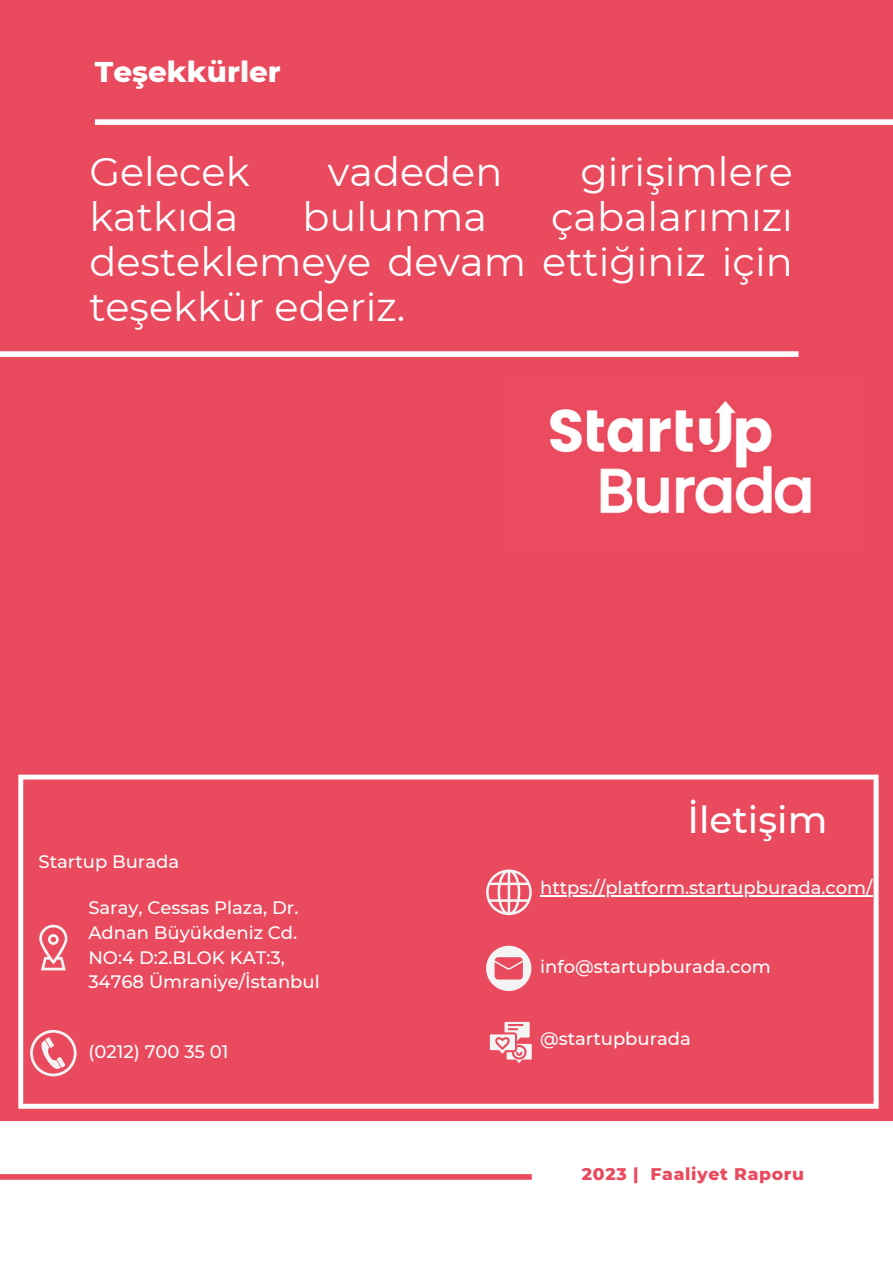
<style>
.page{position:relative;width:893px;height:1264px;background:#fff}
.page>*{position:absolute;margin:0;border:0;box-sizing:border-box;transform-origin:0 0}
.t1{font:39.9px/45px "Montserrat";color:#fff;text-align:justify}
.t2{font:500 37.5px "Montserrat";color:#fff}
.t3{font:800 29.1px "Montserrat";color:#fff}
.t4{font:500 18px/24.8px "Montserrat";color:#fff}
.t5{font:800 17.25px "Montserrat";letter-spacing:.04em;color:#e94a5e}
</style>
<div class="page">
<div style="left:0;top:0;width:892px;height:1121px;background:#e94a5e"></div>
<div style="left:0;top:351px;width:798px;height:6px;background:#fff"></div>
<svg style="left:18px;top:774px;width:860px;height:334px"></svg>
<img style="left:550px;top:400px;width:261px;height:114px">
<div style="left:0;top:1174px;width:531px;height:5px;background:#e94a5e"></div>
<svg style="left:39px;top:924px;width:28px;height:46px"></svg>
<svg style="left:30px;top:1029px;width:46px;height:47px"></svg>
<svg style="left:486px;top:869px;width:45px;height:46px"></svg>
<svg style="left:490px;top:1021px;width:41px;height:42px"></svg>
<svg style="left:486px;top:945px;width:45px;height:45px"></svg>
<hr style="left:540px;top:895px;width:332px;height:1px;background:#fff">
<div style="left:95px;top:119px;width:797px;height:6px;background:#fff"></div>
<p class="t3" style="left:95px;top:53px;width:187px">Teşekkürler</p>
<p class="t1" style="left:89px;top:150px;width:162px">Gelecek</p>
<p class="t1" style="left:328px;top:150px;width:176px">vadeden</p>
<p class="t1" style="left:580px;top:150px;width:214px">gi rişi mlere</p>
<p class="t1" style="left:89px;top:195px;width:150px">katkıda</p>
<p class="t1" style="left:302px;top:195px;width:186px">bulunma</p>
<p class="t1" style="left:89px;top:195px;width:705px;text-indent:461px">çabalarımızı desteklemeye devam ettiği niz içi n teşekkür ederiz.</p>
<p class="t4" style="left:39px;top:849px;width:142px">Startup Burada</p>
<p class="t4" style="left:88px;top:895px;width:233px">Saray, Cessas Plaza, Dr.<br>Adnan Büyükdeniz Cd.<br>NO:4 D:2.BLOK KAT:3,<br>34768 Ümraniye/İstanbul</p>
<p class="t4" style="left:88px;top:1038px;width:142px">(0212) 700 35 01</p>
<p class="t2" style="left:687px;top:796px;width:141px">İletişi m</p>
<p class="t4" style="left:540px;top:875px;width:334px">https://platform.startupburada.com/</p>
<p class="t4" style="left:540px;top:954px;width:232px">i nfo@startupburada.com</p>
<p class="t4" style="left:540px;top:1026px;width:152px">@startupburada</p>
<p class="t5" style="left:582px;top:1163px;width:223px">2023 | Faaliyet Raporu</p>
</div>
